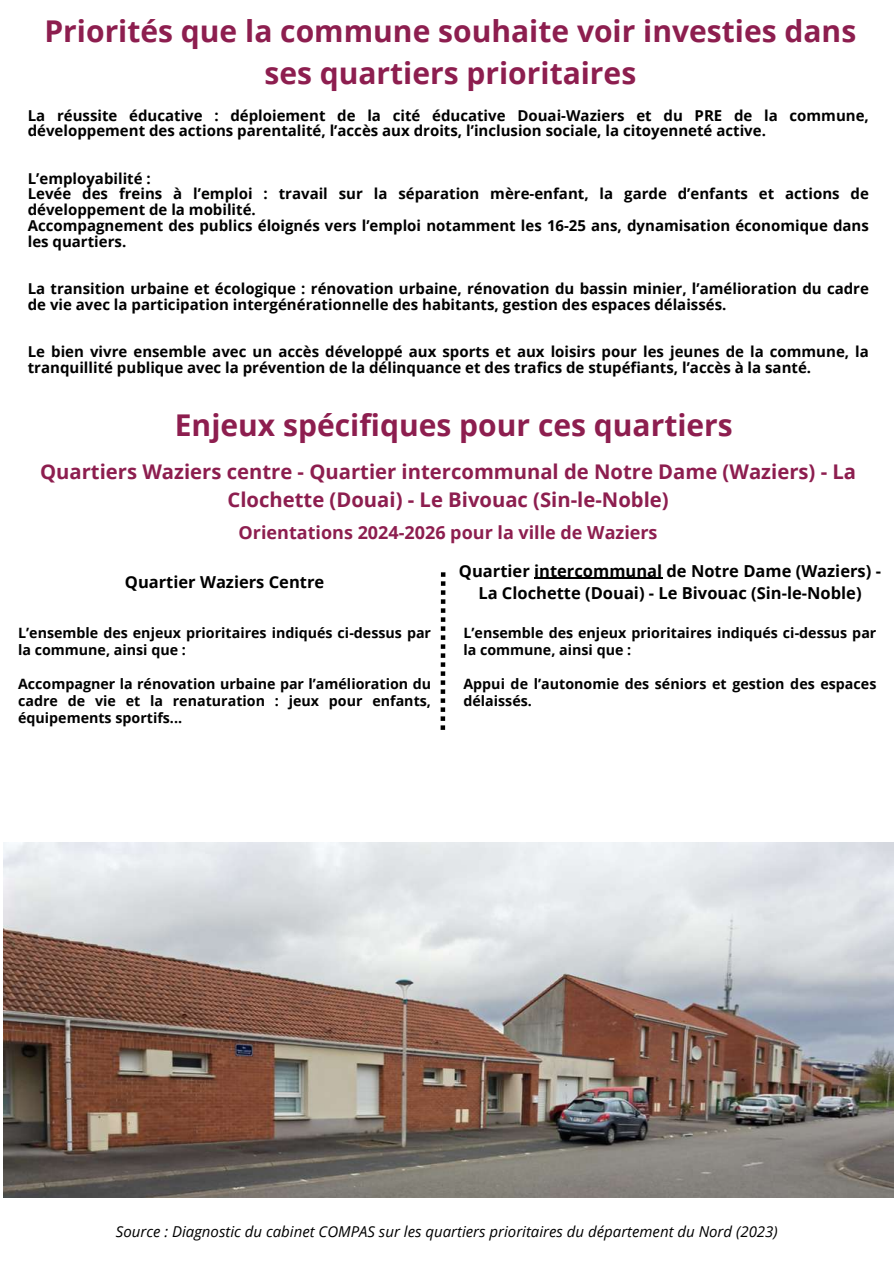
<style>
.page{position:relative;width:894px;height:1264px;background:#fff}
.page>*{position:absolute;margin:0;border:0;box-sizing:border-box;transform-origin:0 0}
.t1{font:700 30px/41.7px "Open Sans";color:#8d1e4f;text-align:center}
.t2{font:700 20.25px/28.2px "Open Sans";color:#8d1e4f;text-align:center}
.t3{font:700 18px "Open Sans";color:#8d1e4f}
.t4{font:700 16.5px/22.5px "Open Sans";color:#000;text-align:center}
.t5{font:700 15px/15.8px "Open Sans";color:#000}
.t6{font:italic 15px "Open Sans";color:#000}
.t7{font:700 14.25px/16.8px "Open Sans";color:#000}
</style>
<div class="page">
<svg style="left:440px;top:572px;width:5px;height:158px"></svg>
<img style="left:3px;top:842px;width:890px;height:355px">
<hr style="left:534px;top:578px;width:128px;height:1px;background:#000">
<h1 class="t1" style="left:44px;top:10px;width:813px">Priorités que la commune souhaite voir investies dans ses quartiers prioritaires</h1>
<p class="t5" style="left:28px;top:107px;width:842px">La réussite éducative : déploiement de la cité éducative Douai-Waziers et du PRE de la commune, développement des actions parentalité, l’accès aux droits, l’inclusion sociale, la citoyenneté active.</p>
<p class="t5" style="left:28px;top:170px;width:842px">L’employabilité :<br>Levée des freins à l’emploi : travail sur la séparation mère-enfant, la garde d’enfants et actions de développement de la mobilité.<br>Accompagnement des publics éloignés vers l’emploi notamment les 16-25 ans, dynamisation économique dans les quartiers.</p>
<p class="t5" style="left:28px;top:280px;width:842px">La transition urbaine et écologique : rénovation urbaine, rénovation du bassin minier, l’amélioration du cadre de vie avec la participation intergénérationnelle des habitants, gestion des espaces délaissés.</p>
<p class="t5" style="left:28px;top:343px;width:842px">Le bien vivre ensemble avec un accès développé aux sports et aux loisirs pour les jeunes de la commune, la tranquillité publique avec la prévention de la délinquance et des trafics de stupéfiants, l’accès à la santé.</p>
<h1 class="t1" style="left:175px;top:403px;width:559px">Enjeux spécifiques pour ces quartiers</h1>
<h2 class="t2" style="left:40px;top:457px;width:817px">Quartiers Waziers centre - Quartier intercommunal de Notre Dame (Waziers) - La<br>Clochette (Douai) - Le Bivouac (Sin-le-Noble)</h2>
<p class="t3" style="left:238px;top:519px;width:420px">Orientations 2024-2026 pour la ville de Waziers</p>
<p class="t4" style="left:125px;top:570px;width:201px">Quartier Waziers Centre</p>
<p class="t4" style="left:459px;top:559px;width:423px">Quartier intercommunal de Notre Dame (Waziers) -<br>La Clochette (Douai) - Le Bivouac (Sin-le-Noble)</p>
<p class="t7" style="left:18px;top:624px;width:414px">L’ensemble des enjeux prioritaires indiqués ci-dessus par la commune, ainsi que :</p>
<p class="t7" style="left:18px;top:675px;width:414px;text-align:justify">Accompagner la rénovation urbaine par l’amélioration du cadre de vie et la renaturation : jeux pour enfants, équipements sportifs...</p>
<p class="t7" style="left:463px;top:624px;width:414px">L’ensemble des enjeux prioritaires indiqués ci-dessus par la commune, ainsi que :</p>
<p class="t7" style="left:463px;top:675px;width:414px">Appui de l’autonomie des séniors et gestion des espaces délaissés.</p>
<p class="t6" style="left:116px;top:1220px;width:663px">Source : Diagnostic du cabinet COMPAS sur les quartiers prioritaires du département du Nord (2023)</p>
</div>
